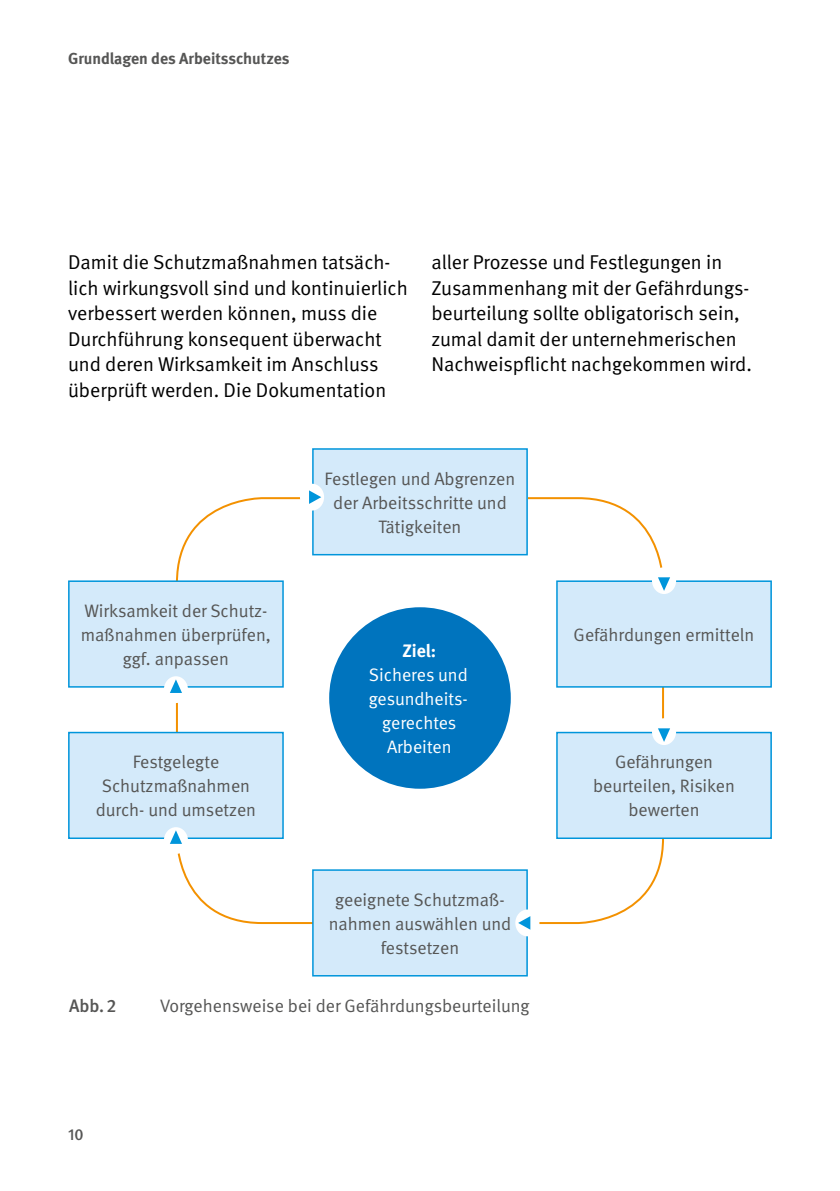
<style>
.page{position:relative;width:840px;height:1191px;background:#fff}
.page>*{position:absolute;margin:0;border:0;box-sizing:border-box;transform-origin:0 0}
.Fließtext_FT_Abstand_danach{font:20px/25.6px "DGUV Meta";color:#000}
.Tabellen_und_Graphen_GT{font:18px/24px "DGUV Meta";color:#565655;text-align:center}
.Tabellen_und_Graphen_GT-2{font:18px/24px "DGUV Meta";color:#fff;text-align:center}
.t1{font:500 18px "DGUV Meta";color:#565655}
.Tabellen_und_Graphen_GT-3{font:700 18px "DGUV Meta";color:#fff}
.t2{font:700 16px "DGUV Meta";color:#565655}
.t3{font:500 16px "DGUV Meta";color:#565655}
</style>
<div class="page">
<div style="left:313px;top:449px;width:213px;height:105px;background:#d4eafa"></div>
<div style="left:312px;top:448px;width:215px;height:107px;border:2px solid #0095db"></div>
<div style="left:313px;top:870px;width:213px;height:105px;background:#d4eafa"></div>
<div style="left:312px;top:869px;width:215px;height:107px;border:2px solid #0095db"></div>
<div style="left:300px;top:484px;width:24px;height:26px;background:#fff;border-radius:50%"></div>
<svg style="left:309px;top:490px;width:12px;height:14px"></svg>
<div style="left:515px;top:909px;width:24px;height:27px;background:#fff;border-radius:50%"></div>
<svg style="left:518px;top:916px;width:12px;height:13px"></svg>
<div style="left:69px;top:581px;width:214px;height:106px;background:#d4eafa"></div>
<div style="left:68px;top:580px;width:215px;height:107px;border:2px solid #0095db"></div>
<div style="left:69px;top:732px;width:214px;height:106px;background:#d4eafa"></div>
<div style="left:68px;top:732px;width:215px;height:107px;border:2px solid #0095db"></div>
<div style="left:556px;top:581px;width:214px;height:106px;background:#d4eafa"></div>
<div style="left:556px;top:580px;width:215px;height:107px;border:2px solid #0095db"></div>
<div style="left:556px;top:732px;width:214px;height:106px;background:#d4eafa"></div>
<div style="left:556px;top:732px;width:215px;height:107px;border:2px solid #0095db"></div>
<div style="left:329px;top:607px;width:181px;height:181px;background:#0074be;border-radius:50%"></div>
<div style="left:164px;top:676px;width:24px;height:27px;background:#fff;border-radius:50%"></div>
<svg style="left:170px;top:679px;width:12px;height:14px"></svg>
<div style="left:164px;top:827px;width:24px;height:27px;background:#fff;border-radius:50%"></div>
<svg style="left:170px;top:830px;width:12px;height:14px"></svg>
<div style="left:651px;top:567px;width:24px;height:27px;background:#fff;border-radius:50%"></div>
<svg style="left:658px;top:577px;width:11px;height:14px"></svg>
<div style="left:651px;top:718px;width:24px;height:27px;background:#fff;border-radius:50%"></div>
<svg style="left:658px;top:728px;width:11px;height:14px"></svg>
<p class="t2" style="left:68px;top:49px;width:223px">Grundlagen des Arbeitsschutzes</p>
<p class="Fließtext_FT_Abstand_danach" style="left:68px;top:250px;width:341px">Damit die Schutzmaßnahmen tatsäch&shy;lich wirkungsvoll sind und kontinuierlich verbessert werden können, muss die Durchführung konsequent überwacht und deren Wirksamkeit im Anschluss überprüft werden. Die Dokumentation</p>
<p class="Fließtext_FT_Abstand_danach" style="left:431px;top:250px;width:322px">aller Prozesse und Festlegungen in Zusammenhang mit der Gefährdungs&shy;beurteilung sollte obligatorisch sein, zumal damit der unternehmerischen Nachweispflicht nachgekommen wird.</p>
<p class="Tabellen_und_Graphen_GT" style="left:81px;top:599px;width:191px">Wirksamkeit der Schutz&shy;maßnahmen überprüfen, ggf. anpassen</p>
<p class="Tabellen_und_Graphen_GT" style="left:96px;top:750px;width:162px">Festgelegte<br>Schutzmaßnahmen durch- und umsetzen</p>
<p class="Tabellen_und_Graphen_GT" style="left:324px;top:467px;width:192px">Festlegen und Abgrenzen der Arbeitsschritte und<br>Tätigkeiten</p>
<p class="Tabellen_und_Graphen_GT-3" style="left:402px;top:640px;width:35px">Ziel:</p>
<p class="Tabellen_und_Graphen_GT-2" style="left:368px;top:663px;width:101px">Sicheres und gesundheits&shy;gerechtes<br>Arbeiten</p>
<p class="Tabellen_und_Graphen_GT" style="left:328px;top:888px;width:184px">geeignete Schutzmaß&shy;nahmen auswählen und festsetzen</p>
<p class="t1" style="left:69px;top:995px;width:49px">Abb.2</p>
<p class="Tabellen_und_Graphen_GT" style="left:160px;top:993px;width:371px">Vorgehensweise bei der Gefährdungsbeurteilung</p>
<p class="Tabellen_und_Graphen_GT" style="left:573px;top:623px;width:182px">Gefährdungen ermitteln</p>
<p class="Tabellen_und_Graphen_GT" style="left:592px;top:750px;width:143px">Gefährungen beurteilen, Risiken bewerten</p>
<p class="t3" style="left:68px;top:1124px;width:17px">10</p>
</div>
